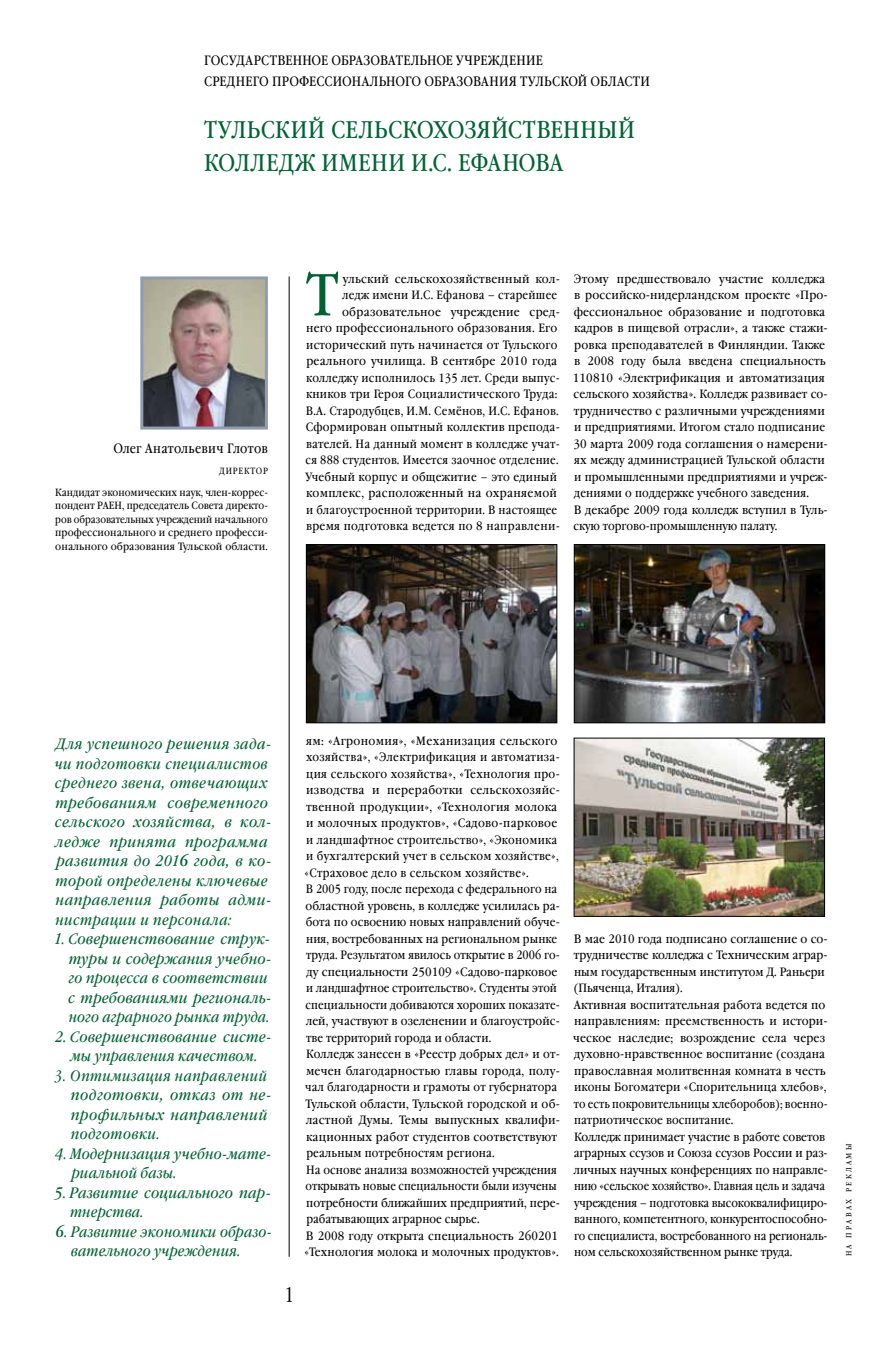
<style>
.page{position:relative;width:893px;height:1361px;background:#fff}
.page>*{position:absolute;margin:0;border:0;box-sizing:border-box;transform-origin:0 0}
.t1{font:59.1px "Garamond Book Narrow C";color:#006232}
.t2{font:24px/33px "Garamond Book Narrow C";letter-spacing:.13em;color:#006232}
.t3{font:300 21px "Garamond Narrow C";color:#000}
.t4{font:italic 15px/19.5px "Garamond Book Narrow C";letter-spacing:.025em;color:#006232;scale:1.05 1}
.t5{font:italic 15px/19.5px "Garamond Book Narrow C";letter-spacing:.025em;color:#006232;scale:1.07 1}
.t6{font:italic 15px/19.5px "Garamond Book Narrow C";letter-spacing:.025em;color:#006232}
.t7{font:13.5px/21px "Garamond Book Narrow C";letter-spacing:.09em;color:#000}
.t8{font:13.5px "Garamond Book Narrow C";letter-spacing:.1em;color:#000}
.t9{font:13.5px "Garamond Book Narrow C";letter-spacing:.035em;color:#000}
.t10{font:12px/16.5px "Garamond Book Narrow C";letter-spacing:.01em;color:#000;scale:1.07 1}
.t11{font:10.5px/13.5px "Garamond Book Narrow C";letter-spacing:.01em;color:#000}
.t12{font:9px "Garamond Book Narrow C";letter-spacing:.18em;color:#000}
.t13{font:7.5px "Garamond Book Narrow C";letter-spacing:.3em;color:#000}
</style>
<div class="page">
<img style="left:144px;top:280px;width:120px;height:145px">
<div style="left:140px;top:276px;width:128px;height:153px;border:3px solid #919cad"></div>
<img style="left:308px;top:546px;width:247px;height:175px">
<div style="left:306px;top:544px;width:251px;height:179px;border:1px solid #000"></div>
<img style="left:576px;top:546px;width:247px;height:175px">
<div style="left:574px;top:544px;width:251px;height:179px;border:1px solid #000"></div>
<img style="left:576px;top:740px;width:247px;height:174px">
<div style="left:574px;top:738px;width:251px;height:178px;border:1px solid #000"></div>
<hr style="left:289px;top:276px;width:1px;height:980px;background:#000">
<p class="t7" style="left:204px;top:50px;width:340px;text-indent:41px">арственное образовательное учреждение среднего професси</p>
<p class="t9" style="left:204px;top:53px;width:26px">Госуд</p>
<p class="t8" style="left:342px;top:74px;width:292px">онального образования Тульской области</p>
<h2 class="t2" style="left:204px;top:114px;width:432px">Тульский сельскохозяйственный колледж имени И.С. Ефанова</h2>
<p class="t9" style="left:113px;top:441px;width:156px">Олег Анатольевич Глотов</p>
<p class="t12" style="left:220px;top:466px;width:50px">Директор</p>
<p class="t11" style="left:55px;top:486px;width:214px">Кандидат экономических наук, член-коррес&shy;пондент РАЕН</p>
<p class="t11" style="left:55px;top:499px;width:214px;text-align:justify;text-indent:67px">, председатель Совета директо&shy;ров образовательных учреждений начального профессионального и среднего професси&shy;онального образования Тульской области.</p>
<h1 class="t1" style="left:306px;top:262px;width:34px">Т</h1>
<p class="t10" style="left:306px;top:270px;width:239px;text-align:right">ульский сельскохозяйственный кол-<br>ледж имени И.С. Ефанова – старейшее образовательное учреждение сред-<br>него профессионального образования. Его исторический путь начинается от Тульского реального училища. В сентябре 2010 года колледжу исполнилось 135 лет. Среди выпус&shy;кников три Героя Социалистического Труда:<br>В.А. Стародубцев, И.М. Семёнов, И.С. Ефанов.<br>Сформирован опытный коллектив препода&shy;вателей. На данный момент в колледже учат&shy;ся 888 студентов. Имеется заочное отделение.<br>Учебный корпус и общежитие – это единый комплекс, расположенный на охраняемой и благоустроенной территории. В настоящее время подготовка ведется по 8 направлени-</p>
<p class="t10" style="left:573px;top:270px;width:240px">Этому предшествовало участие колледжа в российско-нидерландском проекте «Про&shy;фессиональное образование и подготовка кадров в пищевой отрасли», а также стажи&shy;ровка преподавателей в Финляндии. Также в 2008 году была введена специальность 110810 «Электрификация и автоматизация сельского хозяйства». Колледж развивает со&shy;трудничество с различными учреждениями и предприятиями. Итогом стало подписание 30 марта 2009 года соглашения о намерени&shy;ях между администрацией Тульской области и промышленными предприятиями и учреж&shy;дениями о поддержке учебного заведения.<br>В декабре 2009 года колледж вступил в Туль&shy;скую торгово-промышленную палату.</p>
<p class="t4" style="left:55px;top:735px;width:208px">Для успешного решения зада&shy;чи подготовки специалистов среднего звена, отвечающих требованиям современного сельского хозяйства, в кол&shy;ледже принята программа развития до 2016 года, в ко&shy;торой определены ключевые направления работы адми&shy;нистрации и персонала:</p>
<p class="t5" style="left:68px;top:930px;width:192px;text-indent:-14px">1. Совершенствование струк&shy;туры и содержания учебно&shy;го процесса в соответствии с требованиями региональ&shy;ного аграрного рынка труда.</p>
<p class="t5" style="left:55px;top:1027px;width:204px;text-align:center">2. Совершенствование систе&shy;мы управления качеством.</p>
<p class="t6" style="left:71px;top:1066px;width:202px;text-indent:-16px">3. Оптимизация направлений подготовки, отказ от не&shy;профильных направлений подготовки.</p>
<p class="t4" style="left:72px;top:1144px;width:192px;text-indent:-16px">4. Модернизация учебно-мате&shy;риальной базы.</p>
<p class="t5" style="left:70px;top:1183px;width:189px;text-indent:-15px">5. Развитие социального пар&shy;тнерства.</p>
<p class="t6" style="left:71px;top:1222px;width:203px;text-indent:-15px">6. Развитие экономики образо&shy;вательного учреждения.</p>
<h3 class="t3" style="left:284px;top:1283px;width:12px">1</h3>
<p class="t10" style="left:304px;top:732px;width:240px">ям: «Агрономия», «Механизация сельского хозяйства», «Электрификация и автоматиза&shy;ция сельского хозяйства», «Технология про&shy;изводства и переработки сельскохозяйс&shy;твенной продукции», «Технология молока и молочных продуктов», «Садово-парковое и ландшафтное строительство», «Экономика и бухгалтерский учет в сельском хозяйстве», «Страховое дело в сельском хозяйстве».<br>В 2005 году, после перехода с федерального на областной уровень, в колледже усилилась ра&shy;бота по освоению новых направлений обуче&shy;ния, востребованных на региональном рынке труда. Результатом явилось открытие в 2006 го&shy;ду специальности 250109 «Садово-парковое и ландшафтное строительство». Студенты этой специальности добиваются хороших показате&shy;лей, участвуют в озеленении и благоустройс&shy;тве территорий города и области.<br>Колледж занесен в «Реестр добрых дел» и от&shy;мечен благодарностью главы города, полу&shy;чал благодарности и грамоты от губернатора Тульской области, Тульской городской и об&shy;ластной Думы. Темы выпускных квалифи&shy;кационных работ студентов соответствуют реальным потребностям региона.<br>На основе анализа возможностей учреждения открывать новые специальности были изучены потребности ближайших предприятий, пере&shy;рабатывающих аграрное сырье.<br>В 2008 году открыта специальность 260201 «Технология молока и молочных продуктов».</p>
<p class="t10" style="left:573px;top:930px;width:239px">В мае 2010 года подписано соглашение о со&shy;трудничестве колледжа с Техническим аграр&shy;ным государственным институтом Д. Раньери (Пьяченца, Италия).<br>Активная воспитательная работа ведется по направлениям: преемственность и истори&shy;ческое наследие; возрождение села через духовно-нравственное воспитание (создана православная молитвенная комната в честь иконы Богоматери «Спорительница хлебов», то есть покровительницы хлеборобов); военно&shy;патриотическое воспитание.<br>Колледж принимает участие в работе советов аграрных ссузов и Союза ссузов России и раз&shy;личных научных конференциях по направле&shy;нию «сельское хозяйство». Главная цель и задача учреждения – подготовка высококвалифициро&shy;ванного, компетентного, конкурентоспособно&shy;го специалиста, востребованного на региональ&shy;ном сельскохозяйственном рынке труда.</p>
<p class="t13" style="left:845px;top:1256px;width:114px;rotate:-90deg">на правах рекламы</p>
</div>
